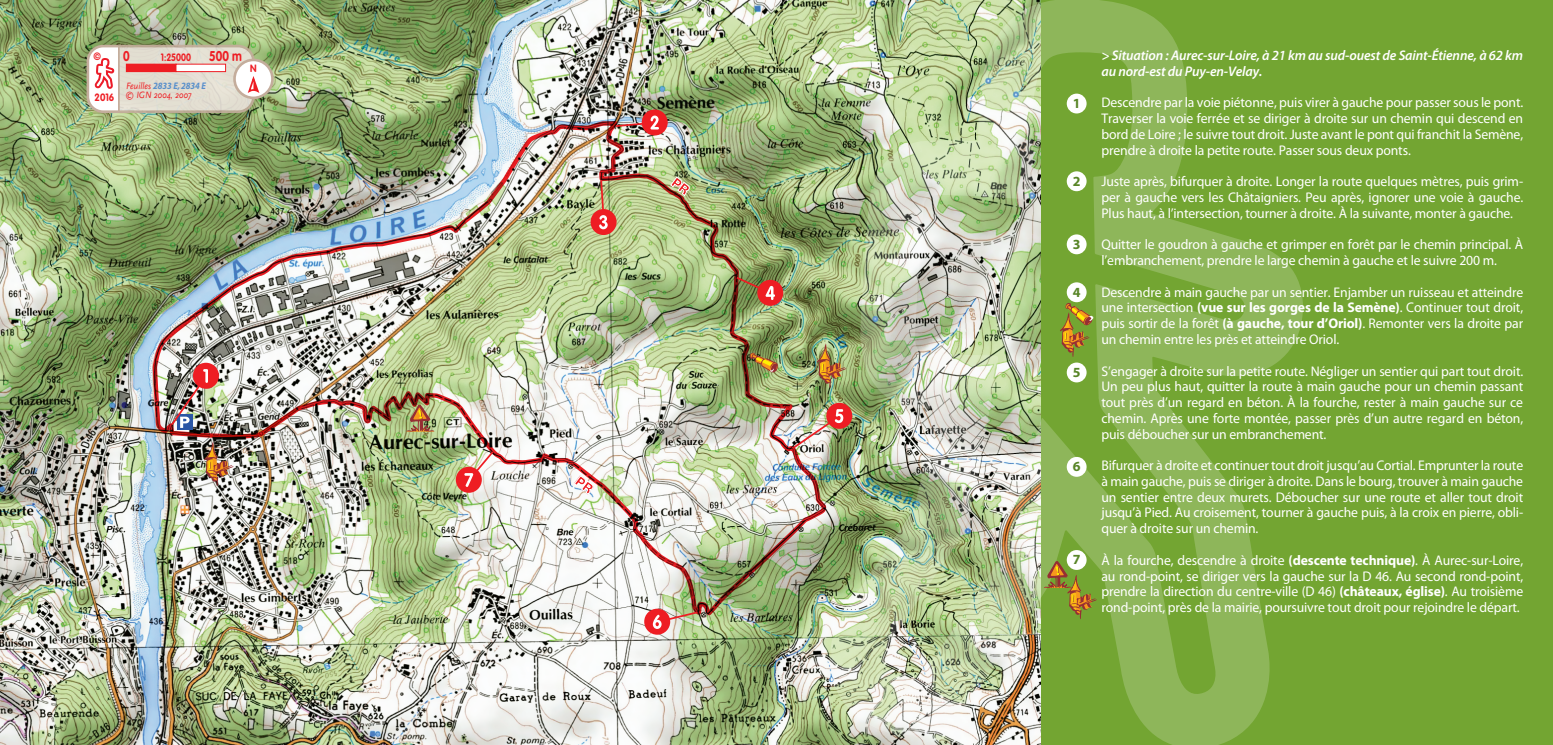
<style>
.page{position:relative;width:1553px;height:745px;background:#fff}
.page>*{position:absolute;margin:0;border:0;box-sizing:border-box;transform-origin:0 0}
._03-INFOS_PRAT_Encad{font:14px/15.8px "Myriad Pro";letter-spacing:-.01em;color:#fff;text-align:justify}
.Inter{font:italic 600 14px/15.8px "Myriad Pro";letter-spacing:-.01em;color:#fff}
.Inter-2{font:700 14px "Myriad Pro";color:#588527}
.t1{font:700 14px "VAG Rounded Std";color:#ee1d23;scale:.82 1}
.t2{font:700 10.5px "VAG Rounded Std";color:#ee1d23;scale:.82 1}
.t3{font:700 10.5px "VAG Rounded Std";color:#ee1d23;scale:.9 1}
.t4{font:italic 9.62px/8.8px "Scala Sans";color:#ee1d23;scale:.9 1}
.s1{font-family:"Myriad";font-weight:700;color:#5990cb}
.s2{font-weight:700}
</style>
<div class="page">
<img style="left:0;top:0;width:830px;height:744px">
<img style="left:153px;top:121px;width:673px;height:494px">
<svg style="left:177px;top:427px;width:15px;height:2px"></svg>
<div style="left:457px;top:467px;width:24px;height:24px;background:#ee1d23;border-radius:50%"></div>
<div style="left:456px;top:466px;width:26px;height:26px;border:2px solid #ee1d23;border-radius:50%"></div>
<svg style="left:464px;top:449px;width:31px;height:37px"></svg>
<div style="left:645px;top:609px;width:24px;height:24px;background:#ee1d23;border-radius:50%"></div>
<div style="left:644px;top:608px;width:26px;height:26px;border:2px solid #ee1d23;border-radius:50%"></div>
<svg style="left:653px;top:609px;width:46px;height:19px"></svg>
<div style="left:827px;top:403px;width:24px;height:24px;background:#ee1d23;border-radius:50%"></div>
<div style="left:826px;top:402px;width:26px;height:26px;border:2px solid #ee1d23;border-radius:50%"></div>
<svg style="left:791px;top:409px;width:39px;height:41px"></svg>
<div style="left:758px;top:280px;width:24px;height:25px;background:#ee1d23;border-radius:50%"></div>
<div style="left:757px;top:279px;width:26px;height:26px;border:2px solid #ee1d23;border-radius:50%"></div>
<svg style="left:734px;top:275px;width:41px;height:25px"></svg>
<div style="left:591px;top:210px;width:24px;height:24px;background:#ee1d23;border-radius:50%"></div>
<div style="left:590px;top:209px;width:26px;height:26px;border:2px solid #ee1d23;border-radius:50%"></div>
<svg style="left:599px;top:178px;width:9px;height:51px"></svg>
<div style="left:643px;top:110px;width:24px;height:24px;background:#ee1d23;border-radius:50%"></div>
<div style="left:642px;top:109px;width:26px;height:26px;border:2px solid #ee1d23;border-radius:50%"></div>
<svg style="left:614px;top:115px;width:45px;height:14px"></svg>
<div style="left:194px;top:363px;width:24px;height:24px;background:#ee1d23;border-radius:50%"></div>
<div style="left:193px;top:362px;width:26px;height:26px;border:2px solid #ee1d23;border-radius:50%"></div>
<svg style="left:170px;top:369px;width:39px;height:58px"></svg>
<svg style="left:749px;top:352px;width:29px;height:20px"></svg>
<svg style="left:204px;top:441px;width:30px;height:45px"></svg>
<svg style="left:817px;top:343px;width:13px;height:45px"></svg>
<svg style="left:406px;top:404px;width:28px;height:27px"></svg>
<div style="left:234px;top:60px;width:38px;height:38px;background:#fff;border-radius:50%"></div>
<div style="left:233px;top:59px;width:41px;height:40px;border:3px solid #c4ad9c;border-radius:50%"></div>
<svg style="left:85px;top:43px;width:176px;height:71px"></svg>
<div style="left:1042px;top:0;width:511px;height:744px;background:#73a532"></div>
<img style="left:830px;top:0;width:473px;height:744px">
<div style="left:1067px;top:94px;width:19px;height:19px;background:#fff;border-radius:50%"></div>
<div style="left:1067px;top:456px;width:19px;height:20px;background:#fff;border-radius:50%"></div>
<div style="left:1067px;top:362px;width:19px;height:20px;background:#fff;border-radius:50%"></div>
<div style="left:1067px;top:234px;width:19px;height:20px;background:#fff;border-radius:50%"></div>
<div style="left:1067px;top:171px;width:19px;height:20px;background:#fff;border-radius:50%"></div>
<svg style="left:1067px;top:549px;width:19px;height:20px"></svg>
<div style="left:1067px;top:282px;width:19px;height:20px;background:#fff;border-radius:50%"></div>
<svg style="left:1044px;top:560px;width:53px;height:59px"></svg>
<svg style="left:1060px;top:303px;width:35px;height:54px"></svg>
<svg style="left:670px;top:176px;width:21px;height:20px"></svg>
<svg style="left:574px;top:474px;width:20px;height:21px"></svg>
<p class="t3" style="left:93px;top:50px;width:10px">©</p>
<p class="t3" style="left:95px;top:92px;width:23px">2016</p>
<p class="t1" style="left:123px;top:47px;width:10px">0</p>
<p class="t2" style="left:161px;top:51px;width:38px">1:25000</p>
<p class="t1" style="left:209px;top:47px;width:41px">500 m</p>
<p class="t4" style="left:125px;top:82px;width:91px">Feuilles <span class="s1">2833 E, 2834 E </span>© IGN 2004, 2007</p>
<p class="t3" style="left:250px;top:62px;width:9px">N</p>
<p class="Inter-2" style="left:1073px;top:94px;width:9px">1</p>
<p class="Inter-2" style="left:1073px;top:172px;width:9px">2</p>
<p class="Inter-2" style="left:1073px;top:235px;width:9px">3</p>
<p class="Inter-2" style="left:1073px;top:282px;width:9px">4</p>
<p class="Inter-2" style="left:1073px;top:363px;width:9px">5</p>
<p class="Inter-2" style="left:1073px;top:457px;width:9px">6</p>
<p class="Inter-2" style="left:1073px;top:550px;width:9px">7</p>
<p class="Inter" style="left:1101px;top:47px;width:423px">&gt; Situation : Aurec-sur-Loire, à 21 km au sud-ouest de Saint-Étienne, à 62 km au nord-est du Puy-en-Velay.</p>
<p class="_03-INFOS_PRAT_Encad" style="left:1101px;top:95px;width:423px">Descendre par la voie piétonne, puis virer à gauche pour passer sous le pont.<br>Traverser la voie ferrée et se diriger à droite sur un chemin qui descend en bord de Loire ; le suivre tout droit. Juste avant le pont qui franchit la Semène, prendre à droite la petite route. Passer sous deux ponts.</p>
<p class="_03-INFOS_PRAT_Encad" style="left:1101px;top:173px;width:423px">Juste après, bifurquer à droite. Longer la route quelques mètres, puis grim&shy;per à gauche vers les Châtaigniers. Peu après, ignorer une voie à gauche.<br>Plus haut, à l’intersection, tourner à droite. À la suivante, monter à gauche.</p>
<p class="_03-INFOS_PRAT_Encad" style="left:1101px;top:236px;width:423px">Quitter le goudron à gauche et grimper en forêt par le chemin principal. À l’embranchement, prendre le large chemin à gauche et le suivre 200 m.</p>
<p class="_03-INFOS_PRAT_Encad" style="left:1101px;top:284px;width:423px">Descendre à main gauche par un sentier. Enjamber un ruisseau et atteindre une intersection <span class="s2">(vue sur les gorges de la Semène)</span>. Continuer tout droit, puis sortir de la forêt <span class="s2">(à gauche, tour d’Oriol)</span>. Remonter vers la droite par un chemin entre les près et atteindre Oriol.</p>
<p class="_03-INFOS_PRAT_Encad" style="left:1101px;top:362px;width:423px">S’engager à droite sur la petite route. Négliger un sentier qui part tout droit.<br>Un peu plus haut, quitter la route à main gauche pour un chemin passant tout près d’un regard en béton. À la fourche, rester à main gauche sur ce chemin. Après une forte montée, passer près d’un autre regard en béton, puis déboucher sur un embranchement.</p>
<p class="_03-INFOS_PRAT_Encad" style="left:1101px;top:457px;width:423px">Bifurquer à droite et continuer tout droit jusqu’au Cortial. Emprunter la route à main gauche, puis se diriger à droite. Dans le bourg, trouver à main gauche un sentier entre deux murets. Déboucher sur une route et aller tout droit jusqu’à Pied. Au croisement, tourner à gauche puis, à la croix en pierre, obli&shy;quer à droite sur un chemin.</p>
<p class="_03-INFOS_PRAT_Encad" style="left:1101px;top:551px;width:423px">À la fourche, descendre à droite <span class="s2">(descente technique)</span>. À Aurec-sur-Loire, au rond-point, se diriger vers la gauche sur la D 46. Au second rond-point, prendre la direction du centre-ville (D 46) <span class="s2">(châteaux, église)</span>. Au troisième rond-point, près de la mairie, poursuivre tout droit pour rejoindre le départ.</p>
</div>
